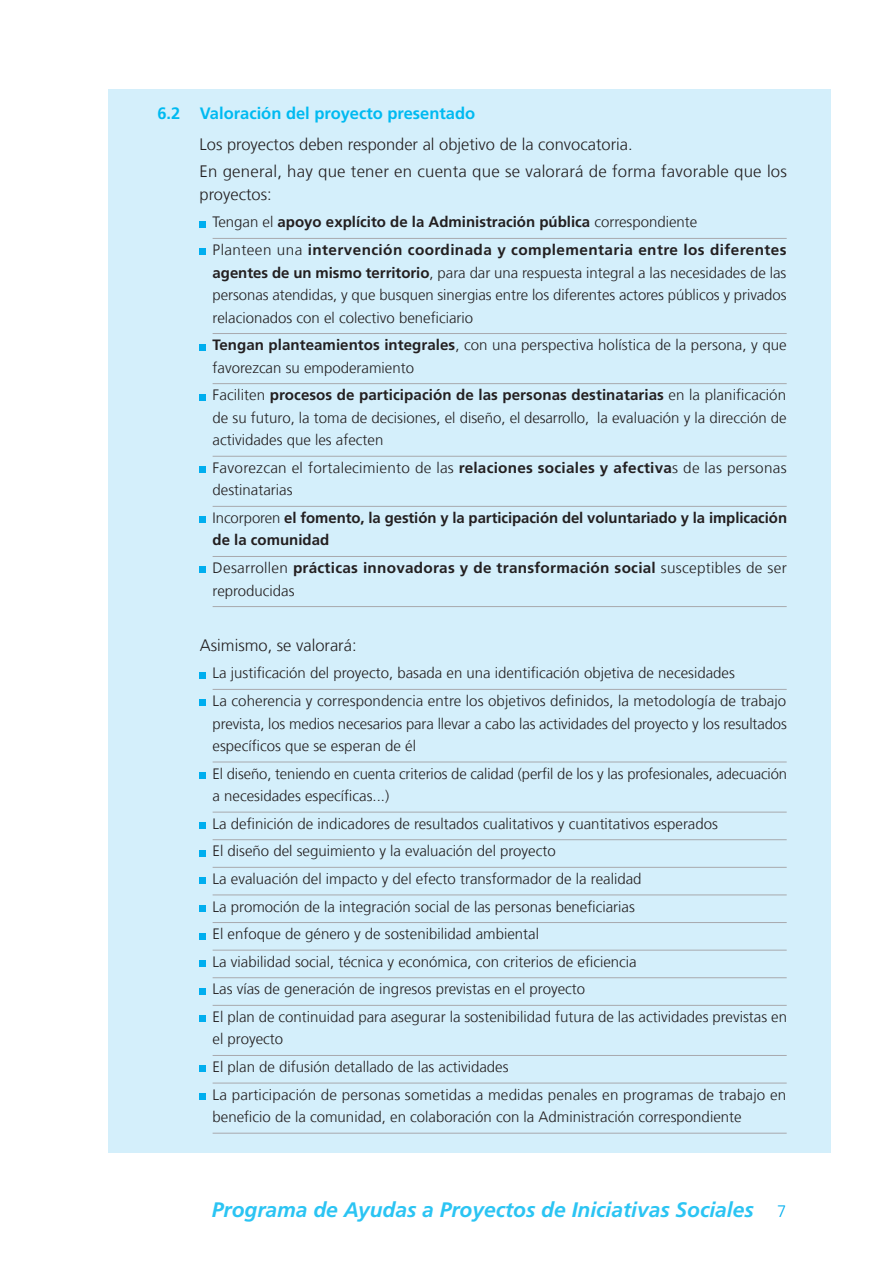
<style>
.page{position:relative;width:893px;height:1263px;background:#fff}
.page>*{position:absolute;margin:0;border:0;box-sizing:border-box;transform-origin:0 0}
.t1{font:italic 700 21px "La Caixa Frutiger";color:#2bc4f3}
.t2{font:300 16.5px/27.6px "La Caixa Frutiger";color:#231f20}
.t3{font:700 16.5px "La Caixa Frutiger";color:#00baf1}
.t4{font:300 15px/27.6px "La Caixa Frutiger";color:#231f20}
.t5{font:700 15px/22.5px "La Caixa Frutiger";color:#231f20}
.t6{font:700 15px/27.6px "La Caixa Frutiger";letter-spacing:.025em;color:#231f20}
.s1{font-weight:300}
.s2{font-weight:700}
.s3{font-weight:300;font-style:normal;font-size:16.5px;color:#00aeef}
</style>
<div class="page">
<div style="left:108px;top:89px;width:723px;height:1063px;background:#d4effb"></div>
<hr style="left:213px;top:238px;width:574px;height:1px;background:#a8a9ad">
<hr style="left:213px;top:333px;width:574px;height:1px;background:#a8a9ad">
<hr style="left:213px;top:383px;width:574px;height:1px;background:#a8a9ad">
<hr style="left:213px;top:456px;width:574px;height:1px;background:#a8a9ad">
<hr style="left:213px;top:506px;width:574px;height:1px;background:#a8a9ad">
<hr style="left:213px;top:556px;width:574px;height:1px;background:#a8a9ad">
<hr style="left:213px;top:606px;width:574px;height:1px;background:#a8a9ad">
<hr style="left:213px;top:689px;width:574px;height:1px;background:#a8a9ad">
<hr style="left:213px;top:762px;width:574px;height:1px;background:#a8a9ad">
<hr style="left:213px;top:812px;width:574px;height:1px;background:#a8a9ad">
<hr style="left:213px;top:839px;width:574px;height:1px;background:#a8a9ad">
<hr style="left:213px;top:867px;width:574px;height:1px;background:#a8a9ad">
<hr style="left:213px;top:894px;width:574px;height:1px;background:#a8a9ad">
<hr style="left:213px;top:922px;width:574px;height:1px;background:#a8a9ad">
<hr style="left:213px;top:950px;width:574px;height:1px;background:#a8a9ad">
<hr style="left:213px;top:977px;width:574px;height:1px;background:#a8a9ad">
<hr style="left:213px;top:1005px;width:574px;height:1px;background:#a8a9ad">
<hr style="left:213px;top:1055px;width:574px;height:1px;background:#a8a9ad">
<hr style="left:213px;top:1083px;width:574px;height:1px;background:#a8a9ad">
<hr style="left:213px;top:1133px;width:574px;height:1px;background:#a8a9ad">
<svg style="left:200px;top:221px;width:6px;height:6px"></svg>
<svg style="left:200px;top:249px;width:6px;height:6px"></svg>
<svg style="left:200px;top:344px;width:6px;height:6px"></svg>
<svg style="left:200px;top:394px;width:6px;height:6px"></svg>
<svg style="left:200px;top:467px;width:6px;height:6px"></svg>
<svg style="left:200px;top:517px;width:6px;height:6px"></svg>
<svg style="left:200px;top:567px;width:6px;height:6px"></svg>
<svg style="left:200px;top:672px;width:6px;height:6px"></svg>
<svg style="left:200px;top:700px;width:6px;height:6px"></svg>
<div style="left:200px;top:772px;width:6px;height:7px;background:#00aeef"></div>
<div style="left:200px;top:822px;width:6px;height:7px;background:#00aeef"></div>
<svg style="left:200px;top:850px;width:6px;height:6px"></svg>
<svg style="left:200px;top:878px;width:6px;height:6px"></svg>
<svg style="left:200px;top:905px;width:6px;height:6px"></svg>
<svg style="left:200px;top:933px;width:6px;height:6px"></svg>
<div style="left:200px;top:960px;width:6px;height:7px;background:#00aeef"></div>
<svg style="left:200px;top:988px;width:6px;height:6px"></svg>
<svg style="left:200px;top:1016px;width:6px;height:6px"></svg>
<svg style="left:200px;top:1066px;width:6px;height:6px"></svg>
<div style="left:200px;top:1093px;width:6px;height:7px;background:#00aeef"></div>
<p class="t3" style="left:157px;top:103px;width:319px">6.2 Valoración del proyecto presentado</p>
<p class="t2" style="left:200px;top:130px;width:589px">Los proyectos deben responder al objetivo de la convocatoria.<br>En general, hay que tener en cuenta que se valorará de forma favorable que los</p>
<p class="t2" style="left:200px;top:180px;width:74px">proyectos:</p>
<p class="t6" style="left:213px;top:208px;width:575px"><span class="s1">Tengan el</span> apoyo explícito de la Administración pública <span class="s1">correspondiente<br>Planteen una</span> intervención coordinada y complementaria entre los diferentes</p>
<p class="t4" style="left:213px;top:261px;width:575px;line-height:22.5px;text-align:justify"><span class="s2">agentes de un mismo territorio</span>, para dar una respuesta integral a las necesidades de las personas atendidas, y que busquen sinergias entre los diferentes actores públicos y privados relacionados con el colectivo beneficiario</p>
<p class="t4" style="left:213px;top:334px;width:576px;line-height:22.5px"><span class="s2">Tengan planteamientos integrales</span>, con una perspectiva holística de la persona, y que favorezcan su empoderamiento</p>
<p class="t4" style="left:213px;top:384px;width:576px;line-height:22.5px;text-align:justify">Faciliten <span class="s2">procesos de participación de las personas destinatarias</span> en la planificación de su futuro, la toma de decisiones, el diseño, el desarrollo, la evaluación y la dirección de actividades que les afecten</p>
<p class="t4" style="left:213px;top:456px;width:575px;line-height:22.5px">Favorezcan el fortalecimiento de las <span class="s2">relaciones sociales y afectiva</span>s de las personas destinatarias</p>
<p class="t5" style="left:213px;top:507px;width:576px"><span class="s1">Incorporen</span> el fomento, la gestión y la participación del voluntariado y la implicación de la comunidad</p>
<p class="t5" style="left:213px;top:557px;width:576px"><span class="s1">Desarrollen</span> prácticas innovadoras y de transformación social <span class="s1">susceptibles de ser reproducidas</span></p>
<p class="t2" style="left:200px;top:631px;width:158px">Asimismo, se valorará:</p>
<p class="t4" style="left:213px;top:659px;width:575px">La justificación del proyecto, basada en una identificación objetiva de necesidades<br>La coherencia y correspondencia entre los objetivos definidos, la metodología de trabajo</p>
<p class="t4" style="left:213px;top:712px;width:576px;line-height:22.5px">prevista, los medios necesarios para llevar a cabo las actividades del proyecto y los resultados específicos que se esperan de él</p>
<p class="t4" style="left:213px;top:762px;width:576px;line-height:22.5px">El diseño, teniendo en cuenta criterios de calidad (perfil de los y las profesionales, adecuación a necesidades específicas...)</p>
<p class="t4" style="left:213px;top:810px;width:576px">La definición de indicadores de resultados cualitativos y cuantitativos esperados<br>El diseño del seguimiento y la evaluación del proyecto<br>La evaluación del impacto y del efecto transformador de la realidad<br>La promoción de la integración social de las personas beneficiarias<br>El enfoque de género y de sostenibilidad ambiental<br>La viabilidad social, técnica y económica, con criterios de eficiencia<br>Las vías de generación de ingresos previstas en el proyecto<br>El plan de continuidad para asegurar la sostenibilidad futura de las actividades previstas en</p>
<p class="t4" style="left:213px;top:1025px;width:575px">el proyecto<br>El plan de difusión detallado de las actividades<br>La participación de personas sometidas a medidas penales en programas de trabajo en</p>
<p class="t4" style="left:213px;top:1103px;width:531px">beneficio de la comunidad, en colaboración con la Administración correspondiente</p>
<h1 class="t1" style="left:212px;top:1197px;width:576px">Programa de Ayudas a Proyectos de Iniciativas Sociales <span class="s3">7</span></h1>
</div>
